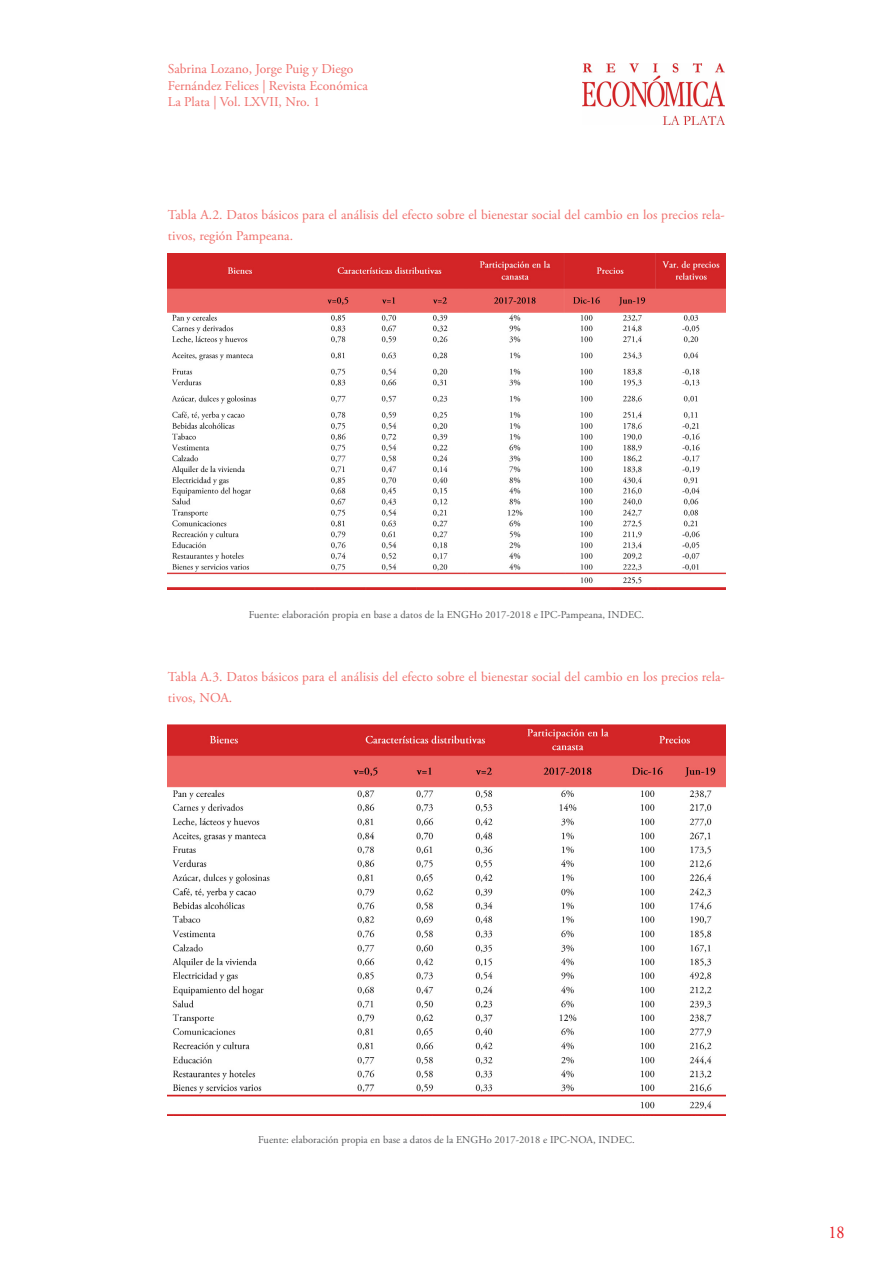
<style>
.page{position:relative;width:893px;height:1263px;background:#fff}
.page>*{position:absolute;margin:0;border:0;box-sizing:border-box;transform-origin:0 0}
.t1{font:18px "Adobe Garamond Pro";color:#e71c23;scale:.9 1}
.t2{font:13.5px/16.5px "Adobe Garamond Pro";letter-spacing:.005em;color:#ef6f6b}
.t3{font:10.5px "Adobe Garamond Pro";letter-spacing:.005em;color:#58595b}
</style>
<div class="page">
<img style="left:582px;top:63px;width:143px;height:61px">
<img style="left:168px;top:253px;width:557px;height:336px">
<img style="left:168px;top:725px;width:557px;height:390px">
<p class="t2" style="left:168px;top:61px;width:201px">Sabrina Lozano, Jorge Puig y Diego<br>Fernández Felices | Revista Económica<br>La Plata | Vol. LXVII, Nro. 1</p>
<p class="t2" style="left:168px;top:204px;width:558px;line-height:21px">Tabla A.2. Datos básicos para el análisis del efecto sobre el bienestar social del cambio en los precios rela&shy;tivos, región Pampeana.</p>
<p class="t3" style="left:249px;top:608px;width:397px">Fuente: elaboración propia en base a datos de la ENGHo 2017-2018 e IPC-Pampeana, INDEC.</p>
<p class="t2" style="left:168px;top:666px;width:558px;line-height:21px">Tabla A.3. Datos básicos para el análisis del efecto sobre el bienestar social del cambio en los precios rela&shy;tivos, NOA.</p>
<p class="t3" style="left:258px;top:1133px;width:378px">Fuente: elaboración propia en base a datos de la ENGHo 2017-2018 e IPC-NOA, INDEC.</p>
<h1 class="t1" style="left:828px;top:1222px;width:19px">18</h1>
</div>
